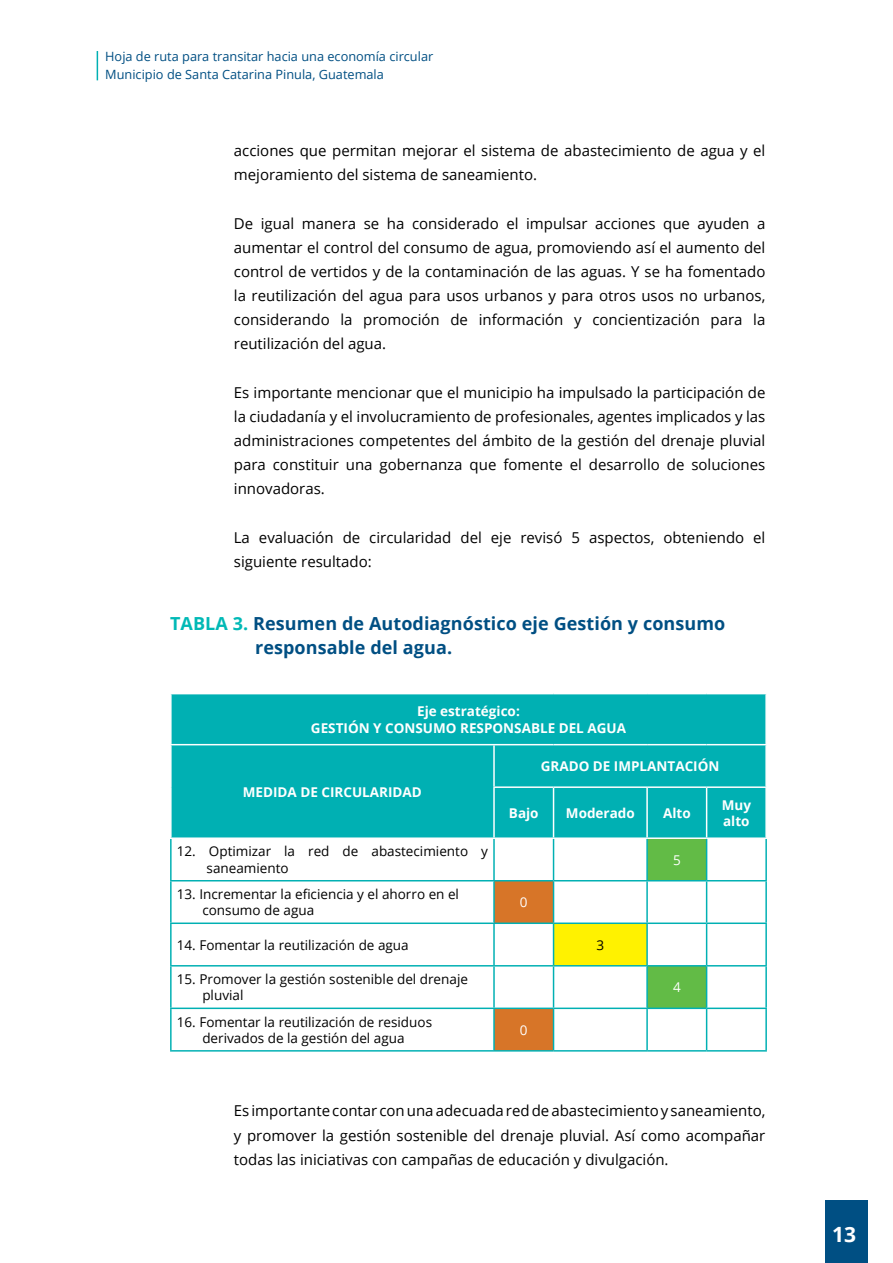
<style>
.page{position:relative;width:893px;height:1263px;background:#fff}
.page>*{position:absolute;margin:0;border:0;box-sizing:border-box;transform-origin:0 0}
.t1{font:700 21px "Open Sans";color:#fff}
.t2{font:700 18px/24.2px "Open Sans";letter-spacing:.005em;color:#004f83}
.t3{font:15px/24.2px "Open Sans";color:#000;text-align:justify}
.t4{font:13.5px/16.5px "Open Sans";color:#000}
.t5{font:700 13.5px/16.5px "Open Sans";color:#fff;text-align:center}
.t6{font:13.5px "Open Sans";color:#fff}
.t7{font:12.75px/18px "Open Sans";color:#004f83}
.s1{color:#00b9b6}
</style>
<div class="page">
<svg style="left:97px;top:51px;width:1px;height:29px"></svg>
<div style="left:826px;top:1201px;width:42px;height:62px;background:#004f83"></div>
<div style="left:172px;top:694px;width:593px;height:144px;background:#00b0b3"></div>
<svg style="left:648px;top:839px;width:58px;height:168px"></svg>
<svg style="left:495px;top:881px;width:59px;height:170px"></svg>
<div style="left:554px;top:923px;width:93px;height:43px;background:#fff200"></div>
<hr style="left:170px;top:839px;width:2px;height:41px;background:#00b0b3">
<hr style="left:493px;top:839px;width:2px;height:41px;background:#00b0b3">
<hr style="left:553px;top:839px;width:1px;height:41px;background:#00b0b3">
<hr style="left:646px;top:839px;width:2px;height:41px;background:#00b0b3">
<hr style="left:706px;top:839px;width:1px;height:41px;background:#00b0b3">
<hr style="left:765px;top:839px;width:2px;height:41px;background:#00b0b3">
<hr style="left:170px;top:880px;width:324px;height:1px;background:#00b0b3">
<hr style="left:170px;top:881px;width:2px;height:41px;background:#00b0b3">
<hr style="left:494px;top:880px;width:59px;height:1px;background:#00b0b3">
<hr style="left:493px;top:881px;width:2px;height:41px;background:#00b0b3">
<hr style="left:554px;top:880px;width:93px;height:1px;background:#00b0b3">
<hr style="left:553px;top:881px;width:1px;height:41px;background:#00b0b3">
<hr style="left:647px;top:880px;width:60px;height:1px;background:#00b0b3">
<hr style="left:646px;top:881px;width:2px;height:41px;background:#00b0b3">
<hr style="left:707px;top:880px;width:60px;height:1px;background:#00b0b3">
<hr style="left:706px;top:881px;width:1px;height:41px;background:#00b0b3">
<hr style="left:765px;top:881px;width:2px;height:41px;background:#00b0b3">
<hr style="left:170px;top:922px;width:324px;height:2px;background:#00b0b3">
<hr style="left:170px;top:924px;width:2px;height:41px;background:#00b0b3">
<hr style="left:494px;top:922px;width:59px;height:2px;background:#00b0b3">
<hr style="left:493px;top:924px;width:2px;height:41px;background:#00b0b3">
<hr style="left:554px;top:922px;width:93px;height:2px;background:#00b0b3">
<hr style="left:553px;top:924px;width:1px;height:41px;background:#00b0b3">
<hr style="left:647px;top:922px;width:60px;height:2px;background:#00b0b3">
<hr style="left:646px;top:924px;width:2px;height:41px;background:#00b0b3">
<hr style="left:707px;top:922px;width:60px;height:2px;background:#00b0b3">
<hr style="left:706px;top:924px;width:1px;height:41px;background:#00b0b3">
<hr style="left:765px;top:924px;width:2px;height:41px;background:#00b0b3">
<hr style="left:170px;top:965px;width:324px;height:1px;background:#00b0b3">
<hr style="left:170px;top:966px;width:2px;height:41px;background:#00b0b3">
<hr style="left:494px;top:965px;width:59px;height:1px;background:#00b0b3">
<hr style="left:493px;top:966px;width:2px;height:41px;background:#00b0b3">
<hr style="left:554px;top:965px;width:93px;height:1px;background:#00b0b3">
<hr style="left:553px;top:966px;width:1px;height:41px;background:#00b0b3">
<hr style="left:647px;top:965px;width:60px;height:1px;background:#00b0b3">
<hr style="left:646px;top:966px;width:2px;height:41px;background:#00b0b3">
<hr style="left:707px;top:965px;width:60px;height:1px;background:#00b0b3">
<hr style="left:706px;top:966px;width:1px;height:41px;background:#00b0b3">
<hr style="left:765px;top:966px;width:2px;height:41px;background:#00b0b3">
<hr style="left:170px;top:1007px;width:324px;height:2px;background:#00b0b3">
<hr style="left:170px;top:1009px;width:2px;height:41px;background:#00b0b3">
<hr style="left:494px;top:1007px;width:59px;height:2px;background:#00b0b3">
<hr style="left:493px;top:1009px;width:2px;height:41px;background:#00b0b3">
<hr style="left:554px;top:1007px;width:93px;height:2px;background:#00b0b3">
<hr style="left:553px;top:1009px;width:1px;height:41px;background:#00b0b3">
<hr style="left:647px;top:1007px;width:60px;height:2px;background:#00b0b3">
<hr style="left:646px;top:1009px;width:2px;height:41px;background:#00b0b3">
<hr style="left:707px;top:1007px;width:60px;height:2px;background:#00b0b3">
<hr style="left:706px;top:1009px;width:1px;height:41px;background:#00b0b3">
<hr style="left:765px;top:1009px;width:2px;height:41px;background:#00b0b3">
<hr style="left:170px;top:1050px;width:324px;height:1px;background:#00b0b3">
<hr style="left:494px;top:1050px;width:59px;height:1px;background:#00b0b3">
<hr style="left:554px;top:1050px;width:93px;height:1px;background:#00b0b3">
<hr style="left:647px;top:1050px;width:60px;height:1px;background:#00b0b3">
<hr style="left:707px;top:1050px;width:60px;height:1px;background:#00b0b3">
<hr style="left:170px;top:744px;width:324px;height:1px;background:#fff">
<hr style="left:170px;top:837px;width:324px;height:2px;background:#fff">
<hr style="left:494px;top:744px;width:59px;height:1px;background:#fff">
<hr style="left:493px;top:745px;width:2px;height:41px;background:#fff">
<hr style="left:554px;top:744px;width:93px;height:1px;background:#fff">
<hr style="left:647px;top:744px;width:60px;height:1px;background:#fff">
<hr style="left:707px;top:744px;width:60px;height:1px;background:#fff">
<hr style="left:493px;top:786px;width:60px;height:2px;background:#fff">
<hr style="left:493px;top:788px;width:2px;height:49px;background:#fff">
<hr style="left:554px;top:786px;width:93px;height:2px;background:#fff">
<hr style="left:553px;top:788px;width:1px;height:49px;background:#fff">
<hr style="left:647px;top:786px;width:60px;height:2px;background:#fff">
<hr style="left:646px;top:788px;width:2px;height:49px;background:#fff">
<hr style="left:707px;top:786px;width:60px;height:2px;background:#fff">
<hr style="left:706px;top:788px;width:1px;height:49px;background:#fff">
<hr style="left:494px;top:837px;width:59px;height:2px;background:#fff">
<hr style="left:554px;top:837px;width:93px;height:2px;background:#fff">
<hr style="left:647px;top:837px;width:60px;height:2px;background:#fff">
<hr style="left:707px;top:837px;width:60px;height:2px;background:#fff">
<p class="t7" style="left:105px;top:47px;width:330px">Hoja de ruta para transitar hacia una economía circular<br>Municipio de Santa Catarina Pinula, Guatemala</p>
<p class="t3" style="left:234px;top:138px;width:533px">acciones que permitan mejorar el sistema de abastecimiento de agua y el mejoramiento del sistema de saneamiento.</p>
<p class="t3" style="left:234px;top:211px;width:533px">De igual manera se ha considerado el impulsar acciones que ayuden a aumentar el control del consumo de agua, promoviendo así el aumento del control de vertidos y de la contaminación de las aguas. Y se ha fomentado la reutilización del agua para usos urbanos y para otros usos no urbanos, considerando la promoción de información y concientización para la reutilización del agua.</p>
<p class="t3" style="left:234px;top:380px;width:533px">Es importante mencionar que el municipio ha impulsado la participación de la ciudadanía y el involucramiento de profesionales, agentes implicados y las administraciones competentes del ámbito de la gestión del drenaje pluvial para constituir una gobernanza que fomente el desarrollo de soluciones innovadoras.</p>
<p class="t3" style="left:234px;top:525px;width:533px">La evaluación de circularidad del eje revisó 5 aspectos, obteniendo el siguiente resultado:</p>
<p class="t2" style="left:255px;top:611px;width:472px;text-indent:-85px"><span class="s1">TABLA 3.</span> Resumen de Autodiagnóstico eje Gestión y consumo responsable del agua.</p>
<p class="t5" style="left:311px;top:702px;width:317px">Eje estratégico:<br>GESTIÓN Y CONSUMO RESPONSABLE DEL AGUA</p>
<p class="t5" style="left:243px;top:783px;width:181px">MEDIDA DE CIRCULARIDAD</p>
<p class="t5" style="left:541px;top:758px;width:180px">GRADO DE IMPLANTACIÓN</p>
<p class="t5" style="left:509px;top:804px;width:31px">Bajo</p>
<p class="t5" style="left:566px;top:804px;width:70px">Moderado</p>
<p class="t5" style="left:663px;top:804px;width:29px">Alto</p>
<p class="t5" style="left:722px;top:796px;width:31px;text-align:left">Muy alto</p>
<p class="t4" style="left:207px;top:843px;width:283px;text-indent:-30px">12. Optimizar la red de abastecimiento y saneamiento</p>
<p class="t6" style="left:673px;top:850px;width:9px">5</p>
<p class="t4" style="left:202px;top:885px;width:258px;text-indent:-26px">13. Incrementar la eficiencia y el ahorro en el consumo de agua</p>
<p class="t6" style="left:520px;top:893px;width:9px">0</p>
<p class="t4" style="left:177px;top:936px;width:233px">14. Fomentar la reutilización de agua</p>
<p class="t4" style="left:596px;top:936px;width:9px">3</p>
<p class="t4" style="left:202px;top:970px;width:267px;text-indent:-26px">15. Promover la gestión sostenible del drenaje pluvial</p>
<p class="t6" style="left:673px;top:978px;width:9px">4</p>
<p class="t4" style="left:177px;top:1013px;width:257px;text-align:center">16. Fomentar la reutilización de residuos derivados de la gestión del agua</p>
<p class="t6" style="left:520px;top:1020px;width:9px">0</p>
<p class="t3" style="left:234px;top:1098px;width:533px">Es importante contar con una adecuada red de abastecimiento y saneamiento, y promover la gestión sostenible del drenaje pluvial. Así como acompañar todas las iniciativas con campañas de educación y divulgación.</p>
<h1 class="t1" style="left:832px;top:1220px;width:25px">13</h1>
</div>
